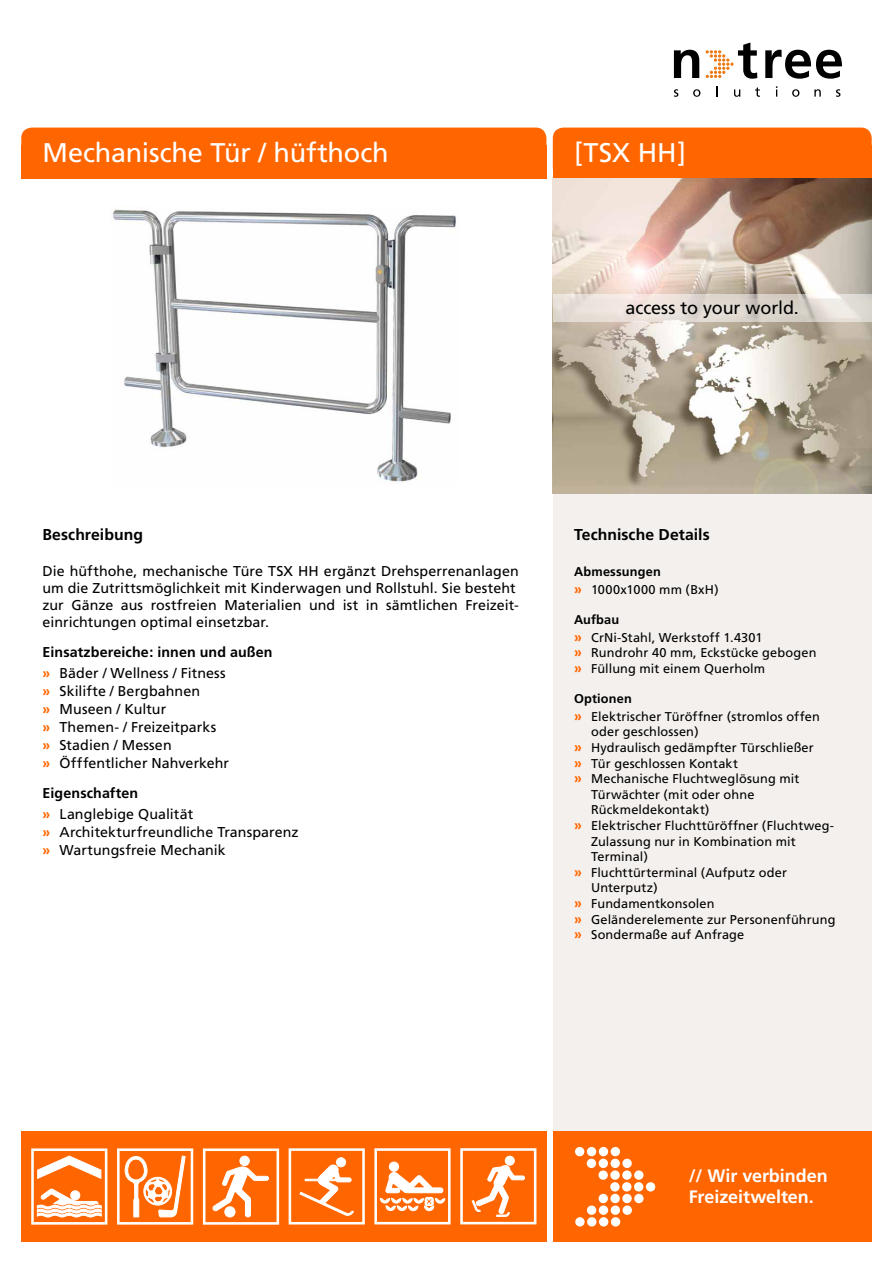
<style>
.page{position:relative;width:893px;height:1263px;background:#fff}
.page>*{position:absolute;margin:0;border:0;box-sizing:border-box;transform-origin:0 0}
.t1{font:27px "Frutiger";letter-spacing:-.005em;color:#fff}
.t2{font:700 18px/21.6px "Frutiger";color:#fff}
.t3{font:18px "Frutiger";letter-spacing:-.005em;color:#000}
.t4{font:700 15.75px "Frutiger";letter-spacing:.005em;color:#000}
.t5{font:14.25px/18px "Frutiger";letter-spacing:.005em;color:#000}
.t6{font:700 14.25px/21px "Frutiger";letter-spacing:.01em;color:#000}
.t7{font:12.75px/18px "Frutiger";letter-spacing:.01em;color:#000}
.s1{color:#f60}
.s2{font-weight:400}
.s3{font-weight:700;color:#f60}
.s4{font-weight:700}
.s5{font-weight:700;font-size:14.25px;color:#f60}
</style>
<div class="page">
<div style="left:553px;top:128px;width:319px;height:51px;background:#f60;border-radius:11px"></div>
<div style="left:553px;top:145px;width:319px;height:34px;background:#f60"></div>
<div style="left:21px;top:128px;width:525px;height:51px;background:#f60;border-radius:11px"></div>
<div style="left:21px;top:145px;width:525px;height:34px;background:#f60"></div>
<div style="left:553px;top:493px;width:319px;height:638px;background:#f0eae8"></div>
<img style="left:553px;top:179px;width:319px;height:314px">
<svg style="left:553px;top:295px;width:319px;height:27px;background:#e2dbd3"></svg>
<img style="left:110px;top:209px;width:346px;height:273px">
<svg style="left:674px;top:89px;width:4px;height:8px"></svg>
<svg style="left:693px;top:89px;width:7px;height:8px"></svg>
<svg style="left:716px;top:86px;width:2px;height:11px"></svg>
<svg style="left:734px;top:89px;width:6px;height:8px"></svg>
<svg style="left:755px;top:87px;width:5px;height:10px"></svg>
<svg style="left:792px;top:89px;width:7px;height:8px"></svg>
<svg style="left:814px;top:89px;width:7px;height:8px"></svg>
<svg style="left:836px;top:89px;width:4px;height:8px"></svg>
<svg style="left:674px;top:50px;width:25px;height:28px"></svg>
<svg style="left:765px;top:50px;width:77px;height:29px"></svg>
<svg style="left:706px;top:43px;width:51px;height:36px"></svg>
<div style="left:21px;top:1131px;width:525px;height:111px;background:#f60"></div>
<svg style="left:212px;top:1166px;width:57px;height:52px"></svg>
<div style="left:240px;top:1156px;width:9px;height:9px;background:#fff;border-radius:50%"></div>
<div style="left:240px;top:1156px;width:9px;height:10px;border:1px solid #fff;border-radius:50%"></div>
<div style="left:225px;top:1207px;width:10px;height:10px;background:#fff;border-radius:50%"></div>
<div style="left:225px;top:1206px;width:10px;height:11px;border:1px solid #fff;border-radius:50%"></div>
<div style="left:203px;top:1148px;width:76px;height:77px;border:3px solid #fff"></div>
<svg style="left:37px;top:1156px;width:64px;height:23px"></svg>
<svg style="left:37px;top:1188px;width:65px;height:29px"></svg>
<div style="left:31px;top:1148px;width:76px;height:76px;border:3px solid #fff"></div>
<svg style="left:125px;top:1156px;width:60px;height:61px"></svg>
<div style="left:117px;top:1148px;width:76px;height:76px;border:3px solid #fff"></div>
<svg style="left:288px;top:1148px;width:249px;height:77px"></svg>
<div style="left:553px;top:1131px;width:319px;height:111px;background:#f60"></div>
<div style="left:610px;top:1182px;width:10px;height:9px;background:#fff;border-radius:50%"></div>
<div style="left:622px;top:1182px;width:9px;height:9px;background:#fff;border-radius:50%"></div>
<div style="left:634px;top:1182px;width:9px;height:9px;background:#fff;border-radius:50%"></div>
<div style="left:646px;top:1182px;width:9px;height:9px;background:#fff;border-radius:50%"></div>
<svg style="left:598px;top:1170px;width:10px;height:10px"></svg>
<svg style="left:610px;top:1170px;width:10px;height:10px"></svg>
<svg style="left:622px;top:1170px;width:10px;height:10px"></svg>
<div style="left:634px;top:1170px;width:9px;height:10px;background:#fff;border-radius:50%"></div>
<div style="left:587px;top:1159px;width:9px;height:9px;background:#fff;border-radius:50%"></div>
<div style="left:599px;top:1159px;width:9px;height:9px;background:#fff;border-radius:50%"></div>
<div style="left:610px;top:1159px;width:10px;height:9px;background:#fff;border-radius:50%"></div>
<div style="left:622px;top:1159px;width:10px;height:9px;background:#fff;border-radius:50%"></div>
<div style="left:575px;top:1147px;width:9px;height:9px;background:#fff;border-radius:50%"></div>
<div style="left:587px;top:1147px;width:9px;height:9px;background:#fff;border-radius:50%"></div>
<div style="left:599px;top:1147px;width:9px;height:9px;background:#fff;border-radius:50%"></div>
<div style="left:611px;top:1147px;width:9px;height:9px;background:#fff;border-radius:50%"></div>
<div style="left:599px;top:1194px;width:9px;height:9px;background:#fff;border-radius:50%"></div>
<div style="left:610px;top:1194px;width:10px;height:9px;background:#fff;border-radius:50%"></div>
<div style="left:622px;top:1194px;width:10px;height:9px;background:#fff;border-radius:50%"></div>
<div style="left:634px;top:1194px;width:10px;height:9px;background:#fff;border-radius:50%"></div>
<div style="left:587px;top:1205px;width:9px;height:10px;background:#fff;border-radius:50%"></div>
<div style="left:599px;top:1205px;width:9px;height:10px;background:#fff;border-radius:50%"></div>
<div style="left:611px;top:1205px;width:9px;height:10px;background:#fff;border-radius:50%"></div>
<div style="left:623px;top:1205px;width:9px;height:10px;background:#fff;border-radius:50%"></div>
<div style="left:575px;top:1217px;width:10px;height:9px;background:#fff;border-radius:50%"></div>
<div style="left:587px;top:1217px;width:9px;height:9px;background:#fff;border-radius:50%"></div>
<div style="left:599px;top:1217px;width:9px;height:9px;background:#fff;border-radius:50%"></div>
<div style="left:611px;top:1217px;width:9px;height:9px;background:#fff;border-radius:50%"></div>
<h1 class="t1" style="left:43px;top:137px;width:348px">Mechanische Tür / hüfthoch</h1>
<h1 class="t1" style="left:574px;top:137px;width:113px">[TSX HH]</h1>
<h2 class="t3" style="left:626px;top:298px;width:175px">access to your world.</h2>
<p class="t4" style="left:43px;top:525px;width:102px">Beschreibung</p>
<p class="t5" style="left:43px;top:562px;width:478px;line-height:17.1px">Die hüfthohe, mechanische Türe TSX HH ergänzt Drehsperrenanlagen um die Zutrittsmöglichkeit mit Kinderwagen und Rollstuhl. Sie besteht zur Gänze aus rostfreien Materialien und ist in sämtlichen Freizeit&shy;einrichtungen optimal einsetzbar.</p>
<p class="t6" style="left:43px;top:641px;width:231px">Einsatzbereiche: innen und außen <span class="s1">»</span> <span class="s2">Bäder / Wellness / Fitness</span></p>
<p class="t5" style="left:43px;top:682px;width:188px"><span class="s3">»</span> Skilifte / Bergbahnen<br><span class="s3">»</span> Museen / Kultur<br><span class="s3">»</span> Themen- / Freizeitparks<br><span class="s3">»</span> Stadien / Messen<br><span class="s3">»</span> Öfffentlicher Nahverkehr</p>
<p class="t5" style="left:43px;top:782px;width:152px;line-height:21px"><span class="s4">Eigenschaften<br></span><span class="s3">»</span> Langlebige Qualität</p>
<p class="t5" style="left:43px;top:823px;width:258px"><span class="s3">»</span> Architekturfreundliche Transparenz <span class="s3">»</span> Wartungsfreie Mechanik</p>
<p class="t4" style="left:574px;top:525px;width:137px">Technische Details</p>
<p class="t7" style="left:574px;top:562px;width:146px"><span class="s4">Abmessungen<br></span><span class="s5">»</span> 1000x1000 mm (BxH)</p>
<p class="t7" style="left:574px;top:610px;width:190px"><span class="s4">Aufbau<br></span><span class="s5">»</span> CrNi-Stahl, Werkstoff 1.4301</p>
<p class="t7" style="left:574px;top:645px;width:244px;line-height:15.6px"><span class="s5">»</span> Rundrohr 40 mm, Eckstücke gebogen <span class="s5">»</span> Füllung mit einem Querholm</p>
<p class="t7" style="left:574px;top:689px;width:247px"><span class="s4">Optionen<br></span><span class="s5">»</span> Elektrischer Türöffner (stromlos offen</p>
<p class="t7" style="left:591px;top:723px;width:109px">oder geschlossen)</p>
<p class="t7" style="left:574px;top:738px;width:241px"><span class="s5">»</span> Hydraulisch gedämpfter Türschließer</p>
<p class="t7" style="left:574px;top:754px;width:165px"><span class="s5">»</span> Tür geschlossen Kontakt</p>
<p class="t7" style="left:574px;top:770px;width:227px"><span class="s5">»</span> Mechanische Fluchtweglösung mit</p>
<p class="t7" style="left:591px;top:785px;width:165px">Türwächter (mit oder ohne</p>
<p class="t7" style="left:591px;top:801px;width:120px">Rückmeldekontakt)</p>
<p class="t7" style="left:574px;top:816px;width:262px"><span class="s5">»</span> Elektrischer Fluchttüröffner (Fluchtweg-</p>
<p class="t7" style="left:591px;top:832px;width:206px">Zulassung nur in Kombination mit</p>
<p class="t7" style="left:591px;top:848px;width:58px">Terminal)</p>
<p class="t7" style="left:574px;top:863px;width:214px"><span class="s5">»</span> Fluchttürterminal (Aufputz oder</p>
<p class="t7" style="left:591px;top:879px;width:68px">Unterputz)</p>
<p class="t7" style="left:574px;top:894px;width:142px"><span class="s5">»</span> Fundamentkonsolen</p>
<p class="t7" style="left:574px;top:910px;width:263px"><span class="s5">»</span> Geländerelemente zur Personenführung</p>
<p class="t7" style="left:574px;top:926px;width:172px"><span class="s5">»</span> Sondermaße auf Anfrage</p>
<h2 class="t2" style="left:689px;top:1164px;width:140px">// Wir verbinden<br>Freizeitwelten.</h2>
</div>
